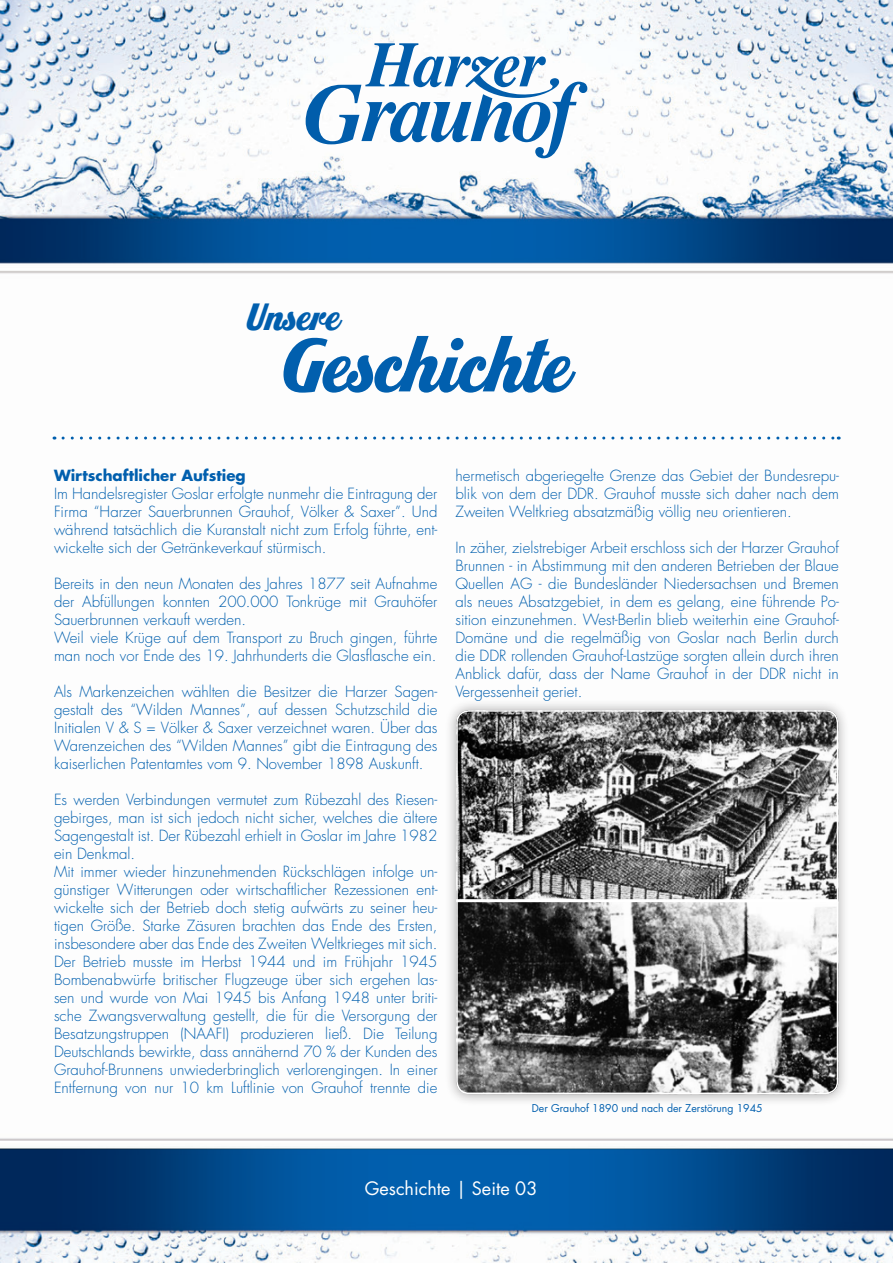
<style>
.page{position:relative;width:893px;height:1263px;background:#fff}
.page>*{position:absolute;margin:0;border:0;box-sizing:border-box;transform-origin:0 0}
.t1{font:82.05px "Home Run Sanscript";color:#015fae}
.t2{font:41.55px "Home Run Sanscript";color:#015fae}
.t3{font:18px "Futura";color:#fff}
.t4{font:300 15px/18px "Futura";color:#015fae;text-align:justify}
.t5{font:700 15px "Futura";color:#015fae}
.t6{font:10.5px "Futura";color:#015fae}
</style>
<div class="page">
<img style="left:0;top:0;width:893px;height:1263px">
<svg style="left:306px;top:43px;width:281px;height:115px"></svg>
<svg style="left:63px;top:437px;width:776px;height:3px"></svg>
<div style="left:444px;top:698px;width:405px;height:407px;background:#231f20;opacity:.4"></div>
<svg style="left:456px;top:710px;width:382px;height:189px;background:#797979"></svg>
<svg style="left:456px;top:899px;width:382px;height:195px;background:#707070"></svg>
<div style="left:456px;top:710px;width:382px;height:384px;border:2px solid #fff;border-radius:12px"></div>
<h2 class="t2" style="left:246px;top:291px;width:97px">Unsere</h2>
<h1 class="t1" style="left:283px;top:315px;width:292px">Geschichte</h1>
<p class="t5" style="left:54px;top:465px;width:193px">Wirtschaftlicher Aufstieg</p>
<p class="t4" style="left:54px;top:485px;width:385px">Im Handelsregister Goslar erfolgte nunmehr die Eintragung der Firma “Harzer Sauerbrunnen Grauhof, Völker &amp; Saxer”. Und während tatsächlich die Kuranstalt nicht zum Erfolg führte, ent&shy;wickelte sich der Getränkeverkauf stürmisch.</p>
<p class="t4" style="left:54px;top:575px;width:385px;text-align:left">Bereits in den neun Monaten des Jahres 1877 seit Aufnahme der Abfüllungen konnten 200.000 Tonkrüge mit Grauhöfer Sauerbrunnen verkauft werden.<br>Weil viele Krüge auf dem Transport zu Bruch gingen, führte man noch vor Ende des 19. Jahrhunderts die Glasflasche ein.</p>
<p class="t4" style="left:54px;top:683px;width:385px">Als Markenzeichen wählten die Besitzer die Harzer Sagen&shy;gestalt des “Wilden Mannes”, auf dessen Schutzschild die Initialen V &amp; S = Völker &amp; Saxer verzeichnet waren. Über das Warenzeichen des “Wilden Mannes” gibt die Eintragung des kaiserlichen Patentamtes vom 9. November 1898 Auskunft.</p>
<p class="t4" style="left:54px;top:791px;width:385px;text-align:left">Es werden Verbindungen vermutet zum Rübezahl des Riesen&shy;gebirges, man ist sich jedoch nicht sicher, welches die ältere Sagengestalt ist. Der Rübezahl erhielt in Goslar im Jahre 1982 ein Denkmal.<br>Mit immer wieder hinzunehmenden Rückschlägen infolge un&shy;günstiger Witterungen oder wirtschaftlicher Rezessionen ent&shy;wickelte sich der Betrieb doch stetig aufwärts zu seiner heu&shy;tigen Größe. Starke Zäsuren brachten das Ende des Ersten, insbesondere aber das Ende des Zweiten Weltkrieges mit sich.<br>Der Betrieb musste im Herbst 1944 und im Frühjahr 1945<br>Bombenabwürfe britischer Flugzeuge über sich ergehen las&shy;sen und wurde von Mai 1945 bis Anfang 1948 unter briti&shy;sche Zwangsverwaltung gestellt, die für die Versorgung der Besatzungstruppen (NAAFI) produzieren ließ. Die Teilung Deutschlands bewirkte, dass annähernd 70 % der Kunden des Grauhof-Brunnens unwiederbringlich verlorengingen. In einer Entfernung von nur 10 km Luftlinie von Grauhof trennte die</p>
<p class="t4" style="left:455px;top:467px;width:385px">hermetisch abgeriegelte Grenze das Gebiet der Bundesrepu&shy;blik von dem der DDR. Grauhof musste sich daher nach dem Zweiten Weltkrieg absatzmäßig völlig neu orientieren.</p>
<p class="t4" style="left:455px;top:539px;width:385px">In zäher, zielstrebiger Arbeit erschloss sich der Harzer Grauhof Brunnen - in Abstimmung mit den anderen Betrieben der Blaue Quellen AG - die Bundesländer Niedersachsen und Bremen als neues Absatzgebiet, in dem es gelang, eine führende Po&shy;sition einzunehmen. West-Berlin blieb weiterhin eine Grauhof-Domäne und die regelmäßig von Goslar nach Berlin durch die DDR rollenden Grauhof-Lastzüge sorgten allein durch ihren Anblick dafür, dass der Name Grauhof in der DDR nicht in Vergessenheit geriet.</p>
<p class="t6" style="left:532px;top:1102px;width:232px">Der Grauhof 1890 und nach der Zerstörung 1945</p>
<p class="t3" style="left:365px;top:1177px;width:174px">Geschichte | Seite 03</p>
</div>
